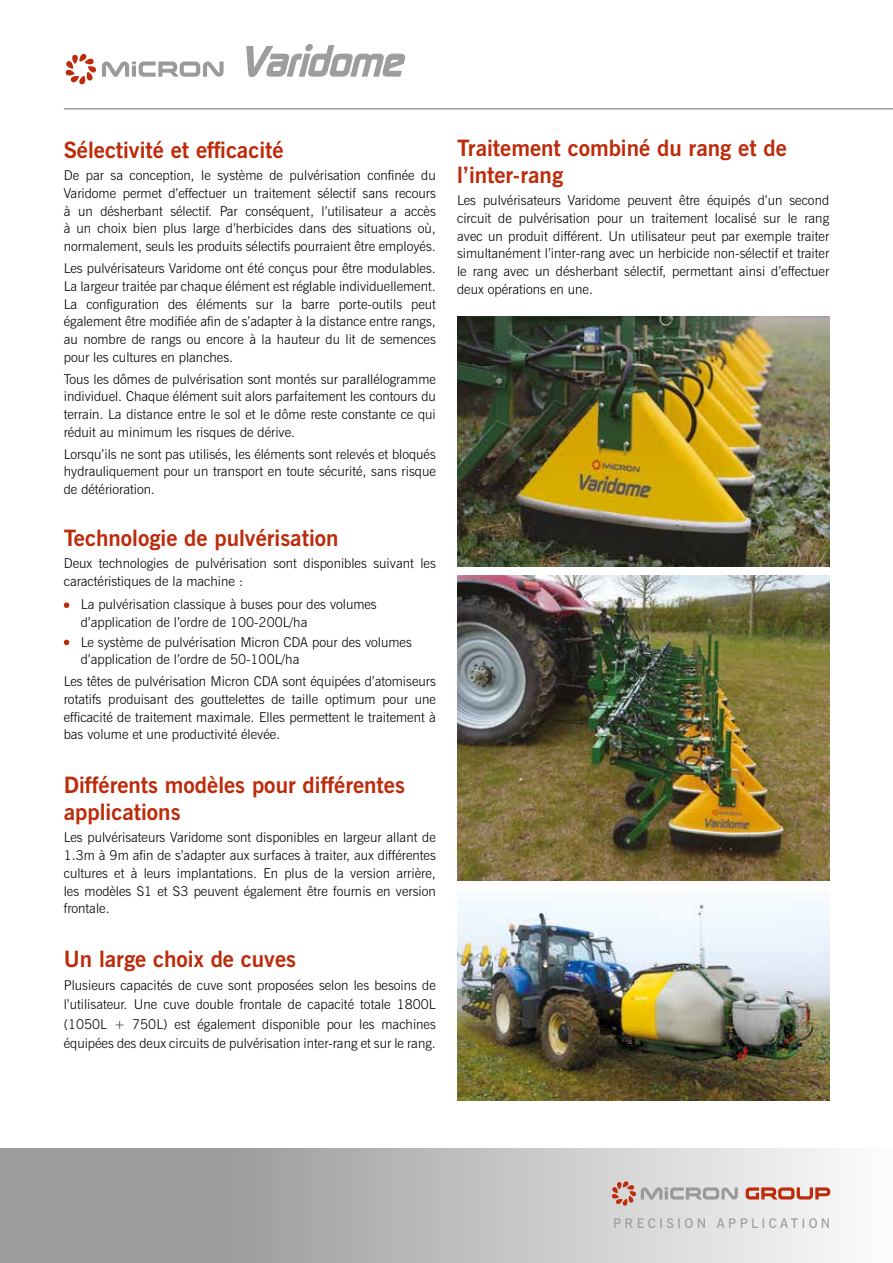
<style>
.page{position:relative;width:893px;height:1263px;background:#fff}
.page>*{position:absolute;margin:0;border:0;box-sizing:border-box;transform-origin:0 0}
.t1{font:700 22.5px/27px "News Gothic BT";color:#bd2b0b}
.t2{font:300 13.5px/17.7px "News Gothic BT";color:#000;text-align:justify}
.t3{font:600 13.2px "News Gothic BT";letter-spacing:.25em;color:#9d9d9c}
</style>
<div class="page">
<svg style="left:0;top:1148px;width:838px;height:115px;background:#bbbbba"></svg>
<svg style="left:612px;top:1181px;width:126px;height:25px;background:#cdc3c1"></svg>
<svg style="left:746px;top:1187px;width:84px;height:12px"></svg>
<svg style="left:64px;top:602px;width:5px;height:6px"></svg>
<svg style="left:64px;top:640px;width:5px;height:5px"></svg>
<hr style="left:64px;top:108px;width:829px;height:2px;background:#9d9d9c">
<img style="left:457px;top:317px;width:372px;height:249px">
<img style="left:457px;top:576px;width:372px;height:304px">
<img style="left:457px;top:901px;width:372px;height:200px">
<svg style="left:246px;top:44px;width:159px;height:33px"></svg>
<svg style="left:66px;top:54px;width:30px;height:31px"></svg>
<svg style="left:102px;top:61px;width:122px;height:16px"></svg>
<h1 class="t1" style="left:64px;top:137px;width:221px">Sélectivité et efficacité</h1>
<p class="t2" style="left:64px;top:167px;width:374px">De par sa conception, le système de pulvérisation confinée du Varidome permet d’effectuer un traitement sélectif sans recours à un désherbant sélectif. Par conséquent, l’utilisateur a accès à un choix bien plus large d’herbicides dans des situations où, normalement, seuls les produits sélectifs pourraient être employés.</p>
<p class="t2" style="left:64px;top:259px;width:374px">Les pulvérisateurs Varidome ont été conçus pour être modulables.<br>La largeur traitée par chaque élément est réglable individuellement.<br>La configuration des éléments sur la barre porte-outils peut également être modifiée afin de s’adapter à la distance entre rangs, au nombre de rangs ou encore à la hauteur du lit de semences pour les cultures en planches.</p>
<p class="t2" style="left:64px;top:370px;width:374px">Tous les dômes de pulvérisation sont montés sur parallélogramme individuel. Chaque élément suit alors parfaitement les contours du terrain. La distance entre le sol et le dôme reste constante ce qui réduit au minimum les risques de dérive.</p>
<p class="t2" style="left:64px;top:445px;width:374px">Lorsqu’ils ne sont pas utilisés, les éléments sont relevés et bloqués hydrauliquement pour un transport en toute sécurité, sans risque de détérioration.</p>
<h1 class="t1" style="left:64px;top:524px;width:276px">Technologie de pulvérisation</h1>
<p class="t2" style="left:64px;top:554px;width:374px">Deux technologies de pulvérisation sont disponibles suivant les caractéristiques de la machine :</p>
<p class="t2" style="left:81px;top:596px;width:297px">La pulvérisation classique à buses pour des volumes d’application de l’ordre de 100-200L/ha</p>
<p class="t2" style="left:81px;top:633px;width:333px">Le système de pulvérisation Micron CDA pour des volumes d’application de l’ordre de 50-100L/ha</p>
<p class="t2" style="left:64px;top:673px;width:374px">Les têtes de pulvérisation Micron CDA sont équipées d’atomiseurs rotatifs produisant des gouttelettes de taille optimum pour une efficacité de traitement maximale. Elles permettent le traitement à bas volume et une productivité élevée.</p>
<h1 class="t1" style="left:64px;top:772px;width:343px">Différents modèles pour différentes applications</h1>
<p class="t2" style="left:64px;top:829px;width:374px">Les pulvérisateurs Varidome sont disponibles en largeur allant de 1.3m à 9m afin de s’adapter aux surfaces à traiter, aux différentes cultures et à leurs implantations. En plus de la version arrière, les modèles S1 et S3 peuvent également être fournis en version frontale.</p>
<h1 class="t1" style="left:64px;top:945px;width:234px">Un large choix de cuves</h1>
<p class="t2" style="left:64px;top:976px;width:374px;line-height:19.2px">Plusieurs capacités de cuve sont proposées selon les besoins de l’utilisateur. Une cuve double frontale de capacité totale 1800L (1050L + 750L) est également disponible pour les machines équipées des deux circuits de pulvérisation inter-rang et sur le rang.</p>
<h1 class="t1" style="left:457px;top:135px;width:331px">Traitement combiné du rang et de l’inter-rang</h1>
<p class="t2" style="left:457px;top:191px;width:374px">Les pulvérisateurs Varidome peuvent être équipés d’un second circuit de pulvérisation pour un traitement localisé sur le rang avec un produit différent. Un utilisateur peut par exemple traiter simultanément l’inter-rang avec un herbicide non-sélectif et traiter le rang avec un désherbant sélectif, permettant ainsi d’effectuer deux opérations en une.</p>
<p class="t3" style="left:613px;top:1215px;width:219px">PRECISION APPLICATION</p>
</div>
